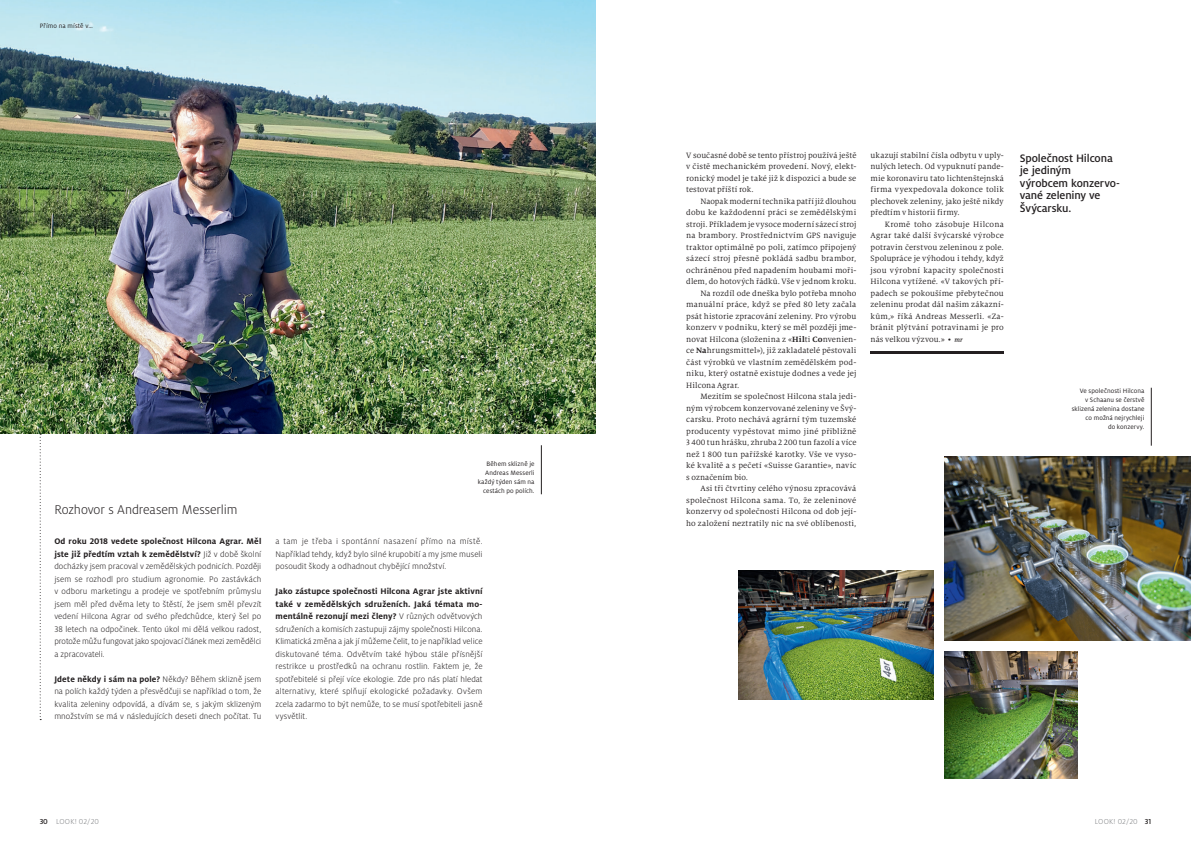
<style>
.page{position:relative;width:1191px;height:842px;background:#fff}
.page>*{position:absolute;margin:0;border:0;box-sizing:border-box;transform-origin:0 0}
.t1{font:300 14px "Milo Pro";letter-spacing:-.005em;color:#231f20}
.t2{font:500 12px/12.5px "Milo Pro";letter-spacing:-.005em;color:#231f20}
.t3{font:300 9px/12.5px "Milo Pro";letter-spacing:.005em;color:#231f20;text-align:justify}
.t4{font:8.5px/11.5px "Milo Serif Pro";letter-spacing:.015em;color:#231f20;text-align:justify}
.t5{font:300 8px "Milo Pro";letter-spacing:.025em;color:#808285}
.t6{font:7px/9px "Milo Pro";letter-spacing:.01em;color:#231f20;text-align:right}
.s1{font-weight:700}
.s2{font-weight:500;color:#231f20}
.s3{font-weight:500;font-style:italic;font-size:7px}
</style>
<div class="page">
<img style="left:0;top:0;width:595px;height:434px">
<svg style="left:40px;top:434px;width:1px;height:286px"></svg>
<hr style="left:541px;top:445px;width:1px;height:49px;background:#231f20">
<img style="left:595px;top:0;width:1px;height:434px">
<img style="left:944px;top:652px;width:133px;height:127px">
<img style="left:944px;top:457px;width:247px;height:183px">
<img style="left:739px;top:570px;width:194px;height:130px">
<hr style="left:870px;top:351px;width:133px;height:2px;background:#231f20">
<hr style="left:1151px;top:388px;width:1px;height:58px;background:#231f20">
<p class="t6" style="left:40px;top:22px;width:55px">Přímo na místě v…</p>
<h1 class="t1" style="left:54px;top:502px;width:184px">Rozhovor s Andreasem Messerlim</h1>
<p class="t3" style="left:54px;top:535px;width:208px"><span class="s1">Od roku 2018 vedete společnost Hilcona Agrar. Měl jste již předtím vztah k zemědělství?</span> Již v době školní docházky jsem pracoval v zemědělských podnicích. Později jsem se rozhodl pro studium agronomie. Po zastávkách v odboru marketingu a prodeje ve spotřebním průmyslu jsem měl před dvěma lety to štěstí, že jsem směl převzít vedení Hilcona Agrar od svého předchůdce, který šel po 38 letech na odpočinek. Tento úkol mi dělá velkou radost, protože můžu fungovat jako spojovací článek mezi zemědělci a zpracovateli.</p>
<p class="t3" style="left:54px;top:673px;width:208px"><span class="s1">Jdete někdy i sám na pole?</span> Někdy? Během sklizně jsem na polích každý týden a přesvědčuji se například o tom, že kvalita zeleniny odpovídá, a dívám se, s jakým sklizeným množstvím se má v následujících deseti dnech počítat. Tu</p>
<p class="t6" style="left:478px;top:460px;width:58px">Během sklizně je<br>Andreas Messerli každý týden sám na cestách po polích.</p>
<p class="t3" style="left:275px;top:535px;width:208px">a tam je třeba i spontánní nasazení přímo na místě.<br>Například tehdy, když bylo silné krupobití a my jsme museli posoudit škody a odhadnout chybějící množství.</p>
<p class="t3" style="left:275px;top:585px;width:208px"><span class="s1">Jako zástupce společnosti Hilcona Agrar jste aktivní také v zemědělských sdruženích. Jaká témata mo&shy;mentálně rezonují mezi členy?</span> V různých odvětvových sdruženích a komisích zastupuji zájmy společnosti Hilcona.<br>Klimatická změna a jak jí můžeme čelit, to je například velice diskutované téma. Odvětvím také hýbou stále přísnější restrikce u prostředků na ochranu rostlin. Faktem je, že spotřebitelé si přejí více ekologie. Zde pro nás platí hledat alternativy, které splňují ekologické požadavky. Ovšem zcela zadarmo to být nemůže, to se musí spotřebiteli jasně vysvětlit.</p>
<p class="t5" style="left:40px;top:817px;width:61px"><span class="s2">30</span> LOOK! 02/20</p>
<p class="t4" style="left:686px;top:149px;width:172px">V současné době se tento přístroj používá ještě v čistě mechanickém provedení. Nový, elekt&shy;ronický model je také již k dispozici a bude se testovat příští rok.</p>
<p class="t4" style="left:700px;top:195px;width:157px">Naopak moderní technika patří již dlouhou</p>
<p class="t4" style="left:686px;top:207px;width:172px">dobu ke každodenní práci se zemědělskými</p>
<p class="t4" style="left:686px;top:218px;width:172px">stroji. Příkladem je vysoce moderní sázecí stroj</p>
<p class="t4" style="left:686px;top:230px;width:172px">na brambory. Prostřednictvím GPS naviguje</p>
<p class="t4" style="left:686px;top:241px;width:172px">traktor optimálně po poli, zatímco připojený</p>
<p class="t4" style="left:686px;top:253px;width:172px">sázecí stroj přesně pokládá sadbu brambor,</p>
<p class="t4" style="left:686px;top:264px;width:172px">ochráněnou před napadením houbami moři-</p>
<p class="t4" style="left:686px;top:276px;width:171px">dlem, do hotových řádků. Vše v jednom kroku.</p>
<p class="t4" style="left:700px;top:287px;width:157px">Na rozdíl ode dneška bylo potřeba mnoho</p>
<p class="t4" style="left:686px;top:299px;width:172px">manuální práce, když se před 80 lety začala</p>
<p class="t4" style="left:686px;top:310px;width:172px">psát historie zpracování zeleniny. Pro výrobu</p>
<p class="t4" style="left:686px;top:322px;width:172px">konzerv v podniku, který se měl později jme-</p>
<p class="t4" style="left:686px;top:333px;width:172px">novat Hilcona (složenina z «<span class="s1">Hil</span>ti <span class="s1">Co</span>nvenien-</p>
<p class="t4" style="left:686px;top:345px;width:172px">ce <span class="s1">Na</span>hrungsmittel»), již zakladatelé pěstovali</p>
<p class="t4" style="left:686px;top:356px;width:172px">část výrobků ve vlastním zemědělském pod-</p>
<p class="t4" style="left:686px;top:368px;width:172px">niku, který ostatně existuje dodnes a vede jej</p>
<p class="t4" style="left:686px;top:379px;width:55px">Hilcona Agrar.</p>
<p class="t4" style="left:700px;top:391px;width:157px">Mezitím se společnost Hilcona stala jedi-</p>
<p class="t4" style="left:686px;top:402px;width:172px">ným výrobcem konzervované zeleniny ve Švý-</p>
<p class="t4" style="left:686px;top:414px;width:172px">carsku. Proto nechává agrární tým tuzemské</p>
<p class="t4" style="left:686px;top:425px;width:172px">producenty vypěstovat mimo jiné přibližně</p>
<p class="t4" style="left:686px;top:437px;width:172px">3 400 tun hrášku, zhruba 2 200 tun fazolí a více</p>
<p class="t4" style="left:686px;top:448px;width:172px">než 1 800 tun pařížské karotky. Vše ve vyso-</p>
<p class="t4" style="left:686px;top:460px;width:172px">ké kvalitě a s pečetí «Suisse Garantie», navíc</p>
<p class="t4" style="left:686px;top:471px;width:63px">s označením bio.</p>
<p class="t4" style="left:700px;top:483px;width:157px">Asi tři čtvrtiny celého výnosu zpracovává</p>
<p class="t4" style="left:686px;top:494px;width:172px">společnost Hilcona sama. To, že zeleninové</p>
<p class="t4" style="left:686px;top:506px;width:172px">konzervy od společnosti Hilcona od dob její-</p>
<p class="t4" style="left:686px;top:517px;width:172px">ho založení neztratily nic na své oblíbenosti,</p>
<p class="t4" style="left:870px;top:149px;width:135px">ukazují stabilní čísla odbytu v uply&shy;nulých letech. Od vypuknutí pande&shy;mie koronaviru tato lichtenštejnská firma vyexpedovala dokonce tolik plechovek zeleniny, jako ještě nikdy předtím v historii firmy.</p>
<p class="t4" style="left:870px;top:218px;width:135px;text-indent:14px">Kromě toho zásobuje Hilcona Agrar také další švýcarské výrobce potravin čerstvou zeleninou z pole.<br>Spolupráce je výhodou i tehdy, když jsou výrobní kapacity společnosti Hilcona vytížené. «V takových pří&shy;padech se pokoušíme přebytečnou zeleninu prodat dál našim zákazní&shy;kům,» říká Andreas Messerli. «Za&shy;bránit plýtvání potravinami je pro nás velkou výzvou.» • <span class="s3">mr</span></p>
<h2 class="t2" style="left:1019px;top:152px;width:102px">Společnost Hilcona je jediným výrobcem konzervo&shy;vané zeleniny ve<br>Švýcarsku.</h2>
<p class="t6" style="left:1071px;top:387px;width:74px">Ve společnosti Hilcona<br>v Schaanu se čerstvě sklizená zelenina dostane co možná nejrychleji<br>do konzervy.</p>
<p class="t5" style="left:1094px;top:817px;width:58px">LOOK! 02/20 <span class="s2">31</span></p>
</div>
